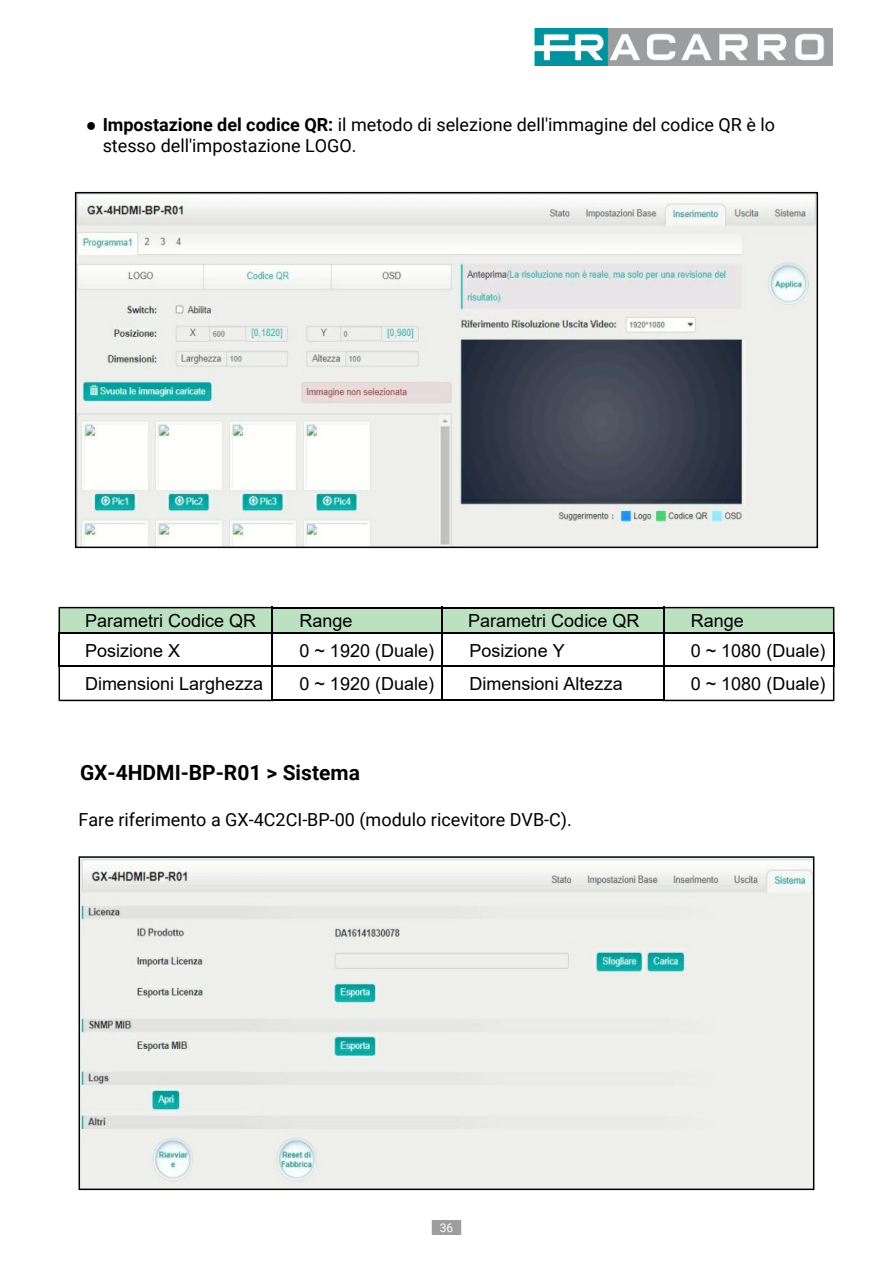
<style>
.page{position:relative;width:893px;height:1263px;background:#fff}
.page>*{position:absolute;margin:0;border:0;box-sizing:border-box;transform-origin:0 0}
.t1{font:700 21px "Roboto";color:#000}
.t2{font:18px/21.6px "Roboto";color:#000}
.t3{font:18px "Arial";color:#000}
.t4{font:12px "Roboto";color:#fefefe}
.s1{font-family:"Times New Roman"}
.s2{font-weight:700}
</style>
<div class="page">
<img style="left:535px;top:28px;width:297px;height:38px">
<div style="left:432px;top:1220px;width:29px;height:15px;background:#9e9e9e"></div>
<div style="left:272px;top:608px;width:170px;height:25px;background:#bce1c0"></div>
<div style="left:442px;top:608px;width:222px;height:25px;background:#bce1c0"></div>
<hr style="left:272px;top:607px;width:171px;height:1px;background:#000">
<hr style="left:442px;top:607px;width:222px;height:1px;background:#000">
<hr style="left:272px;top:632px;width:171px;height:2px;background:#000">
<hr style="left:442px;top:632px;width:222px;height:2px;background:#000">
<hr style="left:272px;top:666px;width:171px;height:1px;background:#000">
<hr style="left:442px;top:666px;width:222px;height:1px;background:#000">
<hr style="left:272px;top:700px;width:171px;height:1px;background:#000">
<hr style="left:442px;top:700px;width:222px;height:1px;background:#000">
<hr style="left:59px;top:632px;width:1px;height:35px;background:#000">
<svg style="left:59px;top:666px;width:213px;height:35px"></svg>
<svg style="left:59px;top:607px;width:214px;height:27px;background:#a2c2a5"></svg>
<hr style="left:272px;top:632px;width:1px;height:35px;background:#000">
<hr style="left:272px;top:666px;width:1px;height:35px;background:#000">
<svg style="left:442px;top:608px;width:1px;height:24px"></svg>
<hr style="left:442px;top:632px;width:1px;height:35px;background:#000">
<hr style="left:442px;top:666px;width:1px;height:35px;background:#000">
<hr style="left:663px;top:632px;width:1px;height:35px;background:#000">
<svg style="left:663px;top:607px;width:171px;height:27px;background:#a1c1a5"></svg>
<hr style="left:833px;top:632px;width:1px;height:35px;background:#000">
<svg style="left:663px;top:666px;width:171px;height:35px"></svg>
<img style="left:78px;top:195px;width:737px;height:350px">
<div style="left:75px;top:192px;width:743px;height:356px;border:2px solid #000"></div>
<img style="left:82px;top:859px;width:729px;height:328px">
<div style="left:79px;top:856px;width:735px;height:334px;border:2px solid #000"></div>
<p class="t2" style="left:103px;top:115px;width:674px;text-indent:-17px"><span class="s1">●</span> <span class="s2">Impostazione del codice QR:</span> il metodo di selezione dell'immagine del codice QR è lo stesso dell'impostazione LOGO.</p>
<p class="t3" style="left:85px;top:614px;width:173px">Parametri Codice QR</p>
<p class="t3" style="left:299px;top:614px;width:55px">Range</p>
<p class="t3" style="left:468px;top:614px;width:173px">Parametri Codice QR</p>
<p class="t3" style="left:691px;top:614px;width:55px">Range</p>
<p class="t3" style="left:85px;top:643px;width:97px">Posizione X</p>
<p class="t3" style="left:299px;top:643px;width:136px">0 ~ 1920 (Duale)</p>
<p class="t3" style="left:470px;top:643px;width:97px">Posizione Y</p>
<p class="t3" style="left:691px;top:643px;width:136px">0 ~ 1080 (Duale)</p>
<p class="t3" style="left:85px;top:677px;width:180px">Dimensioni Larghezza</p>
<p class="t3" style="left:299px;top:677px;width:136px">0 ~ 1920 (Duale)</p>
<p class="t3" style="left:470px;top:677px;width:155px">Dimensioni Altezza</p>
<p class="t3" style="left:691px;top:677px;width:136px">0 ~ 1080 (Duale)</p>
<p class="t1" style="left:80px;top:764px;width:281px">GX-4HDMI-BP-R01 &gt; Sistema</p>
<p class="t2" style="left:79px;top:810px;width:495px">Fare riferimento a GX-4C2CI-BP-00 (modulo ricevitore DVB-C).</p>
<p class="t4" style="left:440px;top:1223px;width:15px">36</p>
</div>
